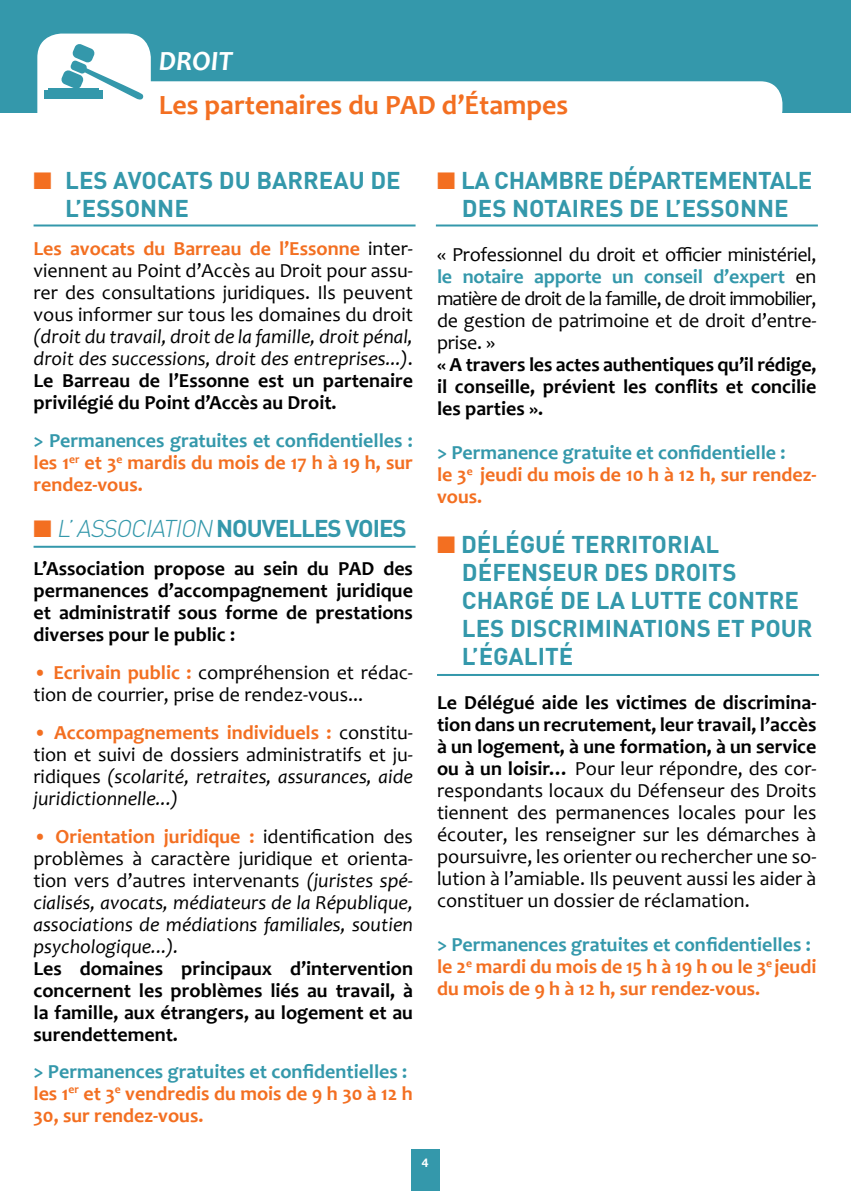
<style>
.page{position:relative;width:851px;height:1191px;background:#fff}
.page>*{position:absolute;margin:0;border:0;box-sizing:border-box;transform-origin:0 0}
.t1{font:700 28px "Candara";color:#f36f21}
.t2{font:italic 700 28px "Candara";color:#fff}
.t3{font:700 24px "DIN";color:#3498ab}
.t4{font:700 24px "DIN";letter-spacing:-.02em;color:#3498ab}
.t5{font:20px/22px "Candara";color:#000;text-align:justify}
.t6{font:italic 20px/22px "Candara";color:#000;text-align:justify}
.t7{font:700 20px/22px "Candara";color:#f36f21}
.t8{font:700 20px/22px "Candara";color:#000;text-align:justify}
.t9{font:700 12px "Helvetica Neue";color:#fff}
.s1{color:#f36f21}
.s2{color:#fff}
.s3{font-weight:700;color:#f36f21}
.s4{font-style:normal}
.s5{font-weight:700;font-style:normal}
.s6{color:#3498ab}
.s7{font-weight:300;font-style:italic}
.s8{font-style:italic}
.s9{font-weight:700;font-style:normal;color:#f36f21}
.s10{font-weight:700;color:#3498ab}
.s11{font-weight:700}
</style>
<div class="page">
<div style="left:411px;top:1149px;width:29px;height:42px;background:#3498ab"></div>
<div style="left:0;top:0;width:850px;height:112px;background:#3498ab"></div>
<div style="left:75px;top:81px;width:707px;height:50px;background:#fff;border-radius:22px"></div>
<div style="left:37px;top:34px;width:114px;height:113px;background:#fff;border-radius:24px"></div>
<svg style="left:61px;top:44px;width:83px;height:56px"></svg>
<hr style="left:48px;top:89px;width:50px;height:3px;background:#3498ab">
<div style="left:44px;top:91px;width:58px;height:8px;background:#3498ab"></div>
<hr style="left:34px;top:546px;width:381px;height:2px;background:#3498ab">
<hr style="left:34px;top:224px;width:381px;height:2px;background:#3498ab">
<hr style="left:437px;top:674px;width:381px;height:2px;background:#3498ab">
<hr style="left:436px;top:224px;width:381px;height:2px;background:#3498ab">
<h1 class="t2" style="left:159px;top:44px;width:76px">DROIT</h1>
<h1 class="t1" style="left:159px;top:88px;width:411px">Les partenaires du PAD d’Étampes</h1>
<p class="t3" style="left:34px;top:165px;width:368px"><span class="s1">■</span> LES AVOCATS DU BARREAU DE</p>
<p class="t3" style="left:34px;top:193px;width:108px"><span class="s2">■</span> L’ESSONN</p>
<p class="t3" style="left:174px;top:193px;width:16px">E</p>
<p class="t5" style="left:34px;top:238px;width:381px"><span class="s3">Les avocats du Barreau de l’Essonne</span> inter&shy;viennent au Point d’Accès au Droit pour assu&shy;rer des consultations juridiques. Ils peuvent vous informer sur tous les domaines du droit</p>
<p class="t6" style="left:34px;top:326px;width:381px">(droit du travail, droit de la famille, droit pénal, droit des successions, droit des entreprises...)<span class="s4">.<br></span><span class="s5">Le Barreau de l’Essonne est un partenaire privilégié du Point d’Accès au Droit.</span></p>
<p class="t7" style="left:34px;top:430px;width:381px;text-align:justify"><span class="s6">&gt; Permanences gratuites et confidentielles : </span>les 1<sup>er</sup> et 3<sup>e</sup> mardis du mois de 17 h à 19 h, sur rendez-vous.</p>
<p class="t3" style="left:34px;top:513px;width:375px"><span class="s1">■</span> <span class="s7">L’ASSOCIATION</span> N O UVE LL ES VOI ES</p>
<p class="t8" style="left:34px;top:558px;width:381px">L’Association propose au sein du PAD des permanences d’accompagnement juridique et administratif sous forme de prestations diverses pour le public :</p>
<p class="t5" style="left:34px;top:662px;width:381px"><span class="s3">• Ecrivain public :</span> compréhension et rédac&shy;tion de courrier, prise de rendez-vous...</p>
<p class="t5" style="left:34px;top:722px;width:381px"><span class="s3">• Accompagnements individuels :</span> constitu&shy;tion et suivi de dossiers administratifs et ju&shy;ridiques <span class="s8">(scolarité, retraites, assurances, aide juridictionnelle...)</span></p>
<p class="t6" style="left:34px;top:826px;width:381px"><span class="s9">• Orientation juridique :</span> <span class="s4">identification des problèmes à caractère juridique et orienta&shy;tion vers d’autres intervenants</span> (juristes spé&shy;cialisés, avocats, médiateurs de la République, associations de médiations familiales, soutien psychologique...).</p>
<p class="t8" style="left:34px;top:958px;width:381px">Les domaines principaux d’intervention concernent les problèmes liés au travail, à la famille, aux étrangers, au logement et au surendettement.</p>
<p class="t7" style="left:34px;top:1060px;width:381px"><span class="s6">&gt; Permanences gratuites et confidentielles : </span>les 1<sup>er</sup> et 3<sup>e</sup> vendredis du mois de 9 h 30 à 12 h<br>30, sur rendez-vous.</p>
<p class="t3" style="left:437px;top:165px;width:105px"><span class="s1">■</span> LA CHAMB</p>
<p class="t4" style="left:573px;top:165px;width:240px">RE DÉPARTEM ENTALE</p>
<p class="t3" style="left:437px;top:193px;width:304px"><span class="s2">■</span> DES NOTAI RES DE L’ESSONN</p>
<p class="t3" style="left:774px;top:193px;width:16px">E</p>
<p class="t5" style="left:437px;top:244px;width:381px">« Professionnel du droit et officier ministériel, <span class="s10">le notaire apporte un conseil d’expert</span> en matière de droit de la famille, de droit immobilier, de gestion de patrimoine et de droit d’entre&shy;prise. »</p>
<p class="t8" style="left:437px;top:354px;width:381px">« A travers les actes authentiques qu’il rédige, il conseille, prévient les conflits et concilie les parties ».</p>
<p class="t7" style="left:437px;top:442px;width:381px"><span class="s6">&gt; Permanence gratuite et confidentielle :<br></span>le 3<sup>e</sup> jeudi du mois de 10 h à 12 h, sur rendez&shy;vous.</p>
<p class="t3" style="left:437px;top:529px;width:258px"><span class="s1">■</span> DÉLÉGUÉ TERRITORIAL</p>
<p class="t3" style="left:437px;top:557px;width:301px"><span class="s2">■</span> DÉFENSEUR DES DROITS</p>
<p class="t3" style="left:437px;top:585px;width:363px"><span class="s2">■</span> CHARGÉ DE LA LUTTE CONTRE</p>
<p class="t3" style="left:437px;top:613px;width:155px"><span class="s2">■</span> LES DISCRIMINA</p>
<p class="t3" style="left:643px;top:613px;width:171px">TIONS ET POUR</p>
<p class="t3" style="left:437px;top:641px;width:138px"><span class="s2">■</span> L’ÉGALITÉ</p>
<p class="t5" style="left:437px;top:692px;width:381px"><span class="s11">Le Délégué aide les victimes de discrimina&shy;tion dans un recrutement, leur travail, l’accès à un logement, à une formation, à un service ou à un loisir…</span> Pour leur répondre, des cor&shy;respondants locaux du Défenseur des Droits tiennent des permanences locales pour les écouter, les renseigner sur les démarches à poursuivre, les orienter ou rechercher une so&shy;lution à l’amiable. Ils peuvent aussi les aider à constituer un dossier de réclamation.</p>
<p class="t7" style="left:437px;top:934px;width:381px"><span class="s6">&gt; Permanences gratuites et confidentielles : </span>le 2<sup>e</sup> mardi du mois de 15 h à 19 h ou le 3<sup>e</sup> jeudi du mois de 9 h à 12 h, sur rendez-vous.</p>
<p class="t9" style="left:421px;top:1152px;width:9px">45</p>
</div>
